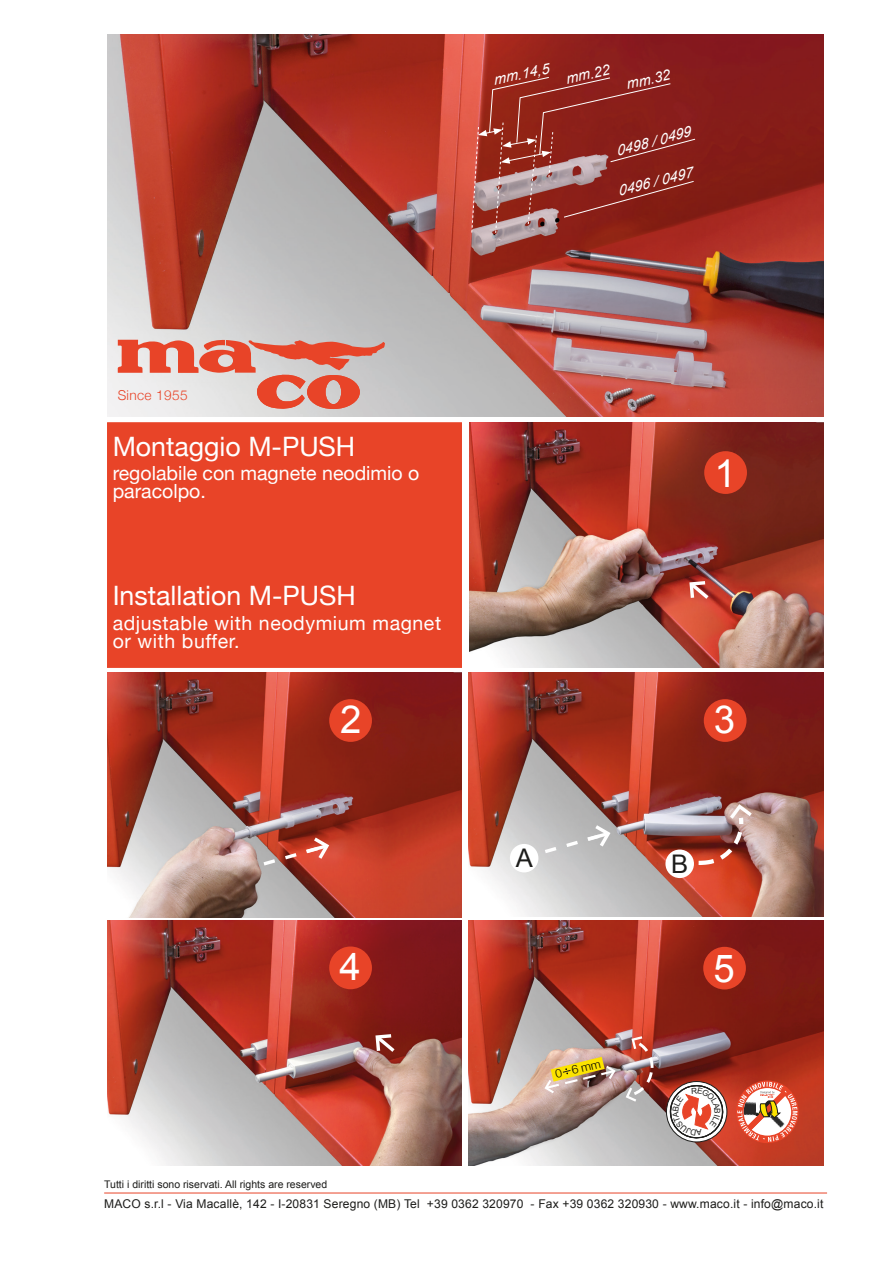
<style>
.page{position:relative;width:893px;height:1263px;background:#fff}
.page>*{position:absolute;margin:0;border:0;box-sizing:border-box;transform-origin:0 0}
.t1{font:38.4px "Arial";color:#fff}
.t2{font:26.7px "Helvetica Neue";color:#fff}
.t3{font:25.65px "Arial";color:#1d1d1b}
.t4{font:19.5px "Helvetica Neue";letter-spacing:.02em;color:#fff}
.t5{font:19.5px/18.1px "Helvetica Neue";color:#fff}
.t6{font:italic 14.55px "Arial";color:#fff}
.t7{font:300 13.65px "Helvetica Neue";letter-spacing:.025em;color:#e84428}
.t8{font:12.15px "Arial";letter-spacing:.015em;color:#1d1d1b}
.t9{font:300 11.7px "Helvetica Neue";color:#020203}
.t10{font:10.5px "Arial";color:#1d1d1b}
</style>
<div class="page">
<img style="left:107px;top:35px;width:717px;height:382px">
<svg style="left:471px;top:77px;width:224px;height:157px;background:#983a33"></svg>
<hr style="left:104px;top:1193px;width:723px;height:1px;background:#e84428">
<div style="left:107px;top:423px;width:355px;height:244px;background:#e84428"></div>
<img style="left:107px;top:672px;width:355px;height:245px">
<div style="left:329px;top:699px;width:43px;height:43px;background:#e84428;border-radius:50%"></div>
<svg style="left:260px;top:837px;width:69px;height:31px;background:#c26353"></svg>
<img style="left:469px;top:423px;width:355px;height:244px">
<div style="left:704px;top:451px;width:43px;height:43px;background:#e84428;border-radius:50%"></div>
<svg style="left:689px;top:581px;width:19px;height:18px"></svg>
<img style="left:469px;top:672px;width:354px;height:244px">
<div style="left:704px;top:699px;width:42px;height:43px;background:#e84428;border-radius:50%"></div>
<svg style="left:541px;top:825px;width:69px;height:31px;background:#c4c4c4"></svg>
<svg style="left:694px;top:804px;width:58px;height:63px;background:#a9706a"></svg>
<div style="left:510px;top:844px;width:28px;height:28px;background:#fff;border-radius:50%"></div>
<div style="left:665px;top:849px;width:29px;height:29px;background:#fff;border-radius:50%"></div>
<img style="left:107px;top:921px;width:355px;height:244px">
<div style="left:329px;top:946px;width:43px;height:43px;background:#e84428;border-radius:50%"></div>
<svg style="left:375px;top:1034px;width:20px;height:18px"></svg>
<svg style="left:117px;top:340px;width:268px;height:72px;background:#e0a69c"></svg>
<img style="left:469px;top:921px;width:354px;height:244px">
<svg style="left:626px;top:1036px;width:29px;height:66px;background:#b47770"></svg>
<div style="left:703px;top:947px;width:43px;height:42px;background:#e84428;border-radius:50%"></div>
<svg style="left:544px;top:1057px;width:72px;height:36px;background:#c9ac6f"></svg>
<div style="left:736px;top:1080px;width:63px;height:63px;border:8px solid #e84428;border-radius:50%"></div>
<svg style="left:737px;top:1082px;width:60px;height:60px"></svg>
<svg style="left:667px;top:1083px;width:59px;height:58px"></svg>
<p class="t6" style="left:491px;top:71px;width:58px;rotate:-12deg">mm.14,5</p>
<p class="t6" style="left:564px;top:70px;width:46px;rotate:-13deg">mm.22</p>
<p class="t6" style="left:624px;top:75px;width:46px;rotate:-13deg">mm.32</p>
<p class="t6" style="left:614px;top:142px;width:78px;rotate:-15deg">0498 / 0499</p>
<p class="t6" style="left:616px;top:182px;width:78px;rotate:-15deg">0496 / 0497</p>
<p class="t7" style="left:118px;top:384px;width:71px">Since 1955</p>
<p class="t2" style="left:113px;top:427px;width:244px">Montaggio M-PUSH</p>
<p class="t5" style="left:113px;top:465px;width:308px">regolabile con magnete neodimio o paracolpo.</p>
<p class="t2" style="left:113px;top:577px;width:245px">Installation M-PUSH</p>
<p class="t4" style="left:113px;top:609px;width:330px">adjustable with neodymium magnet</p>
<p class="t4" style="left:113px;top:627px;width:129px">or with buffer.</p>
<p class="t1" style="left:340px;top:694px;width:23px">2</p>
<p class="t1" style="left:339px;top:942px;width:23px">4</p>
<p class="t1" style="left:714px;top:448px;width:23px">1</p>
<p class="t1" style="left:714px;top:694px;width:23px">3</p>
<p class="t3" style="left:516px;top:841px;width:19px">A</p>
<p class="t3" style="left:671px;top:847px;width:19px">B</p>
<p class="t9" style="left:553px;top:1065px;width:48px;rotate:-14deg">0 6 mm</p>
<p class="t1" style="left:713px;top:943px;width:23px">5</p>
<p class="t10" style="left:104px;top:1177px;width:225px">Tutti i diritti sono riservati. All rights are reserved</p>
<p class="t8" style="left:104px;top:1196px;width:721px">MACO s.r.l - Via Macallè, 142 - I-20831 Seregno (MB) Tel +39 0362 320970 - Fax +39 0362 320930 - www.maco.it - info@maco.it</p>
</div>
